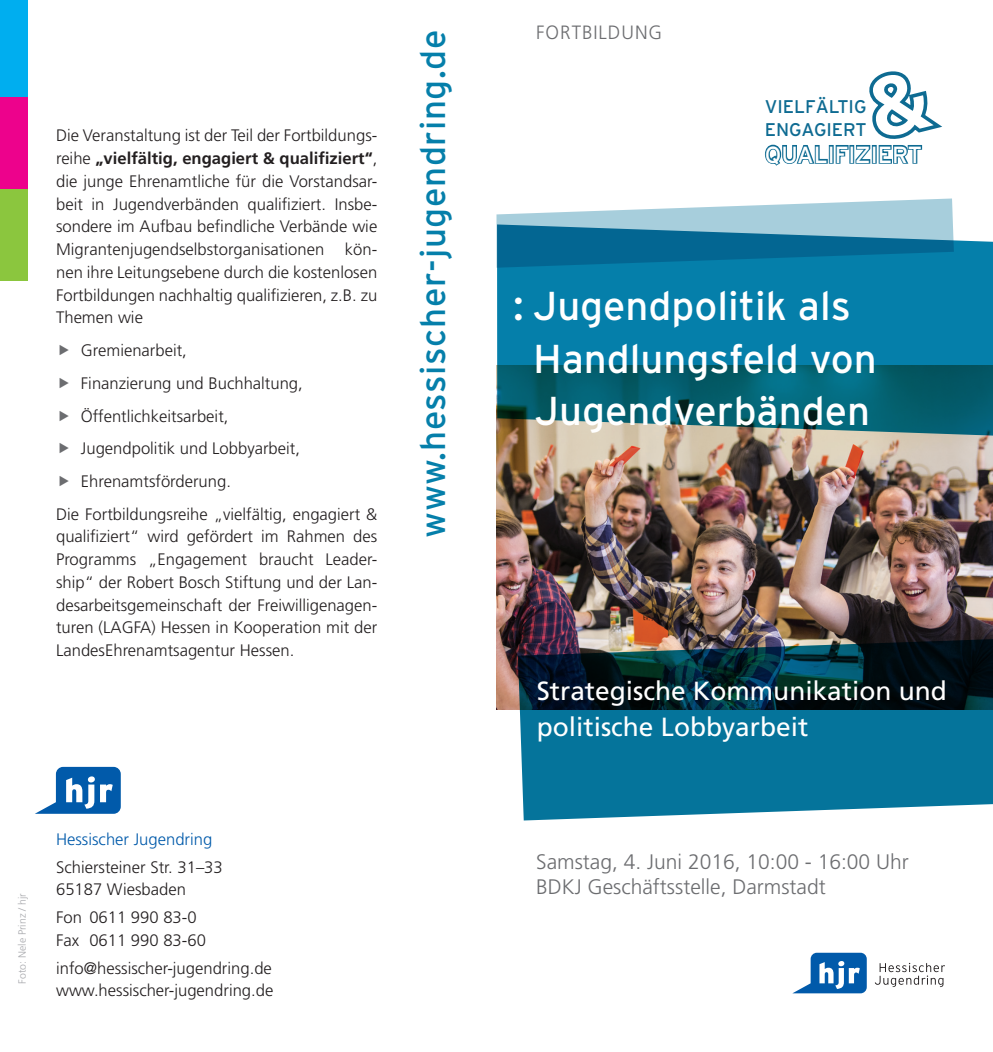
<style>
.page{position:relative;width:993px;height:1052px;background:#fff}
.page>*{position:absolute;margin:0;border:0;box-sizing:border-box;transform-origin:0 0}
.t1{font:40.25px/52.5px "Interstate";color:#fff}
.t2{font:35px "Interstate";letter-spacing:.02em;color:#057faa}
.t3{font:26.25px/35.9px "Frutiger LT Std";color:#fff}
.t4{font:23.28px "Interstate";color:#fff}
.t5{font:300 21px/25.2px "Frutiger LT Std";color:#6c6d70}
.t6{font:300 19.25px "Frutiger LT Std";letter-spacing:.05em;color:#6c6d70}
.t7{font:18.38px "Interstate";color:#0e6b92}
.t8{font:300 16.62px/22.8px "Frutiger LT Std";color:#231f20}
.t9{font:300 16.62px "Frutiger LT Std";color:#015aaa}
.t10{font:300 10.5px "Frutiger LT Std";color:#a8a9ad}
.s1{font-weight:700}
.s2{font-size:42px}
</style>
<div class="page">
<img style="left:496px;top:365px;width:496px;height:344px">
<div style="left:0;top:0;width:27px;height:97px;background:#00aeef"></div>
<div style="left:0;top:97px;width:27px;height:92px;background:#ed028c"></div>
<div style="left:0;top:189px;width:27px;height:91px;background:#8bc63e"></div>
<svg style="left:35px;top:767px;width:86px;height:47px"></svg>
<svg style="left:874px;top:963px;width:70px;height:24px"></svg>
<svg style="left:793px;top:952px;width:73px;height:41px"></svg>
<svg style="left:496px;top:198px;width:457px;height:70px"></svg>
<svg style="left:497px;top:224px;width:495px;height:212px;fill:#057faa"></svg>
<svg style="left:518px;top:639px;width:474px;height:181px;fill:#05749b"></svg>
<svg style="left:764px;top:144px;width:64px;height:22px"></svg>
<div style="left:828px;top:145px;width:5px;height:19px;border:2px solid #0e6b92"></div>
<svg style="left:835px;top:71px;width:107px;height:93px"></svg>
<p class="t8" style="left:56px;top:125px;width:322px;text-align:justify">Die Veranstaltung ist der Teil der Fortbildungs&shy;reihe <span class="s1">„vielfältig, engagiert &amp; qualifiziert“</span>, die junge Ehrenamtliche für die Vorstandsar&shy;beit in Jugendverbänden qualifiziert. Insbe&shy;sondere im Aufbau befindliche Verbände wie Migrantenjugendselbstorganisationen kön&shy;nen ihre Leitungsebene durch die kostenlosen Fortbildungen nachhaltig qualifizieren, z.B. zu Themen wie</p>
<p class="t8" style="left:81px;top:339px;width:107px">Gremienarbeit,</p>
<p class="t8" style="left:81px;top:372px;width:223px">Finanzierung und Buchhaltung,</p>
<p class="t8" style="left:81px;top:405px;width:149px">Öffentlichkeitsarbeit,</p>
<p class="t8" style="left:81px;top:437px;width:220px">Jugendpolitik und Lobbyarbeit,</p>
<p class="t8" style="left:81px;top:470px;width:151px">Ehrenamtsförderung.</p>
<p class="t8" style="left:56px;top:503px;width:322px">Die Fortbildungsreihe „vielfältig, engagiert &amp;</p>
<p class="t8" style="left:56px;top:525px;width:322px;text-align:justify">qualifiziert“ wird gefördert im Rahmen des Programms „Engagement braucht Leader&shy;ship“ der Robert Bosch Stiftung und der Lan&shy;desarbeitsgemeinschaft der Freiwilligenagen&shy;turen (LAGFA) Hessen in Kooperation mit der LandesEhrenamtsagentur Hessen.</p>
<h2 class="t2" style="left:411px;top:538px;width:510px;rotate:-90deg">www.hessischer-jugendring.de</h2>
<p class="t10" style="left:16px;top:983px;width:92px;rotate:-90deg">Foto: Nele Prinz / hjr</p>
<p class="t9" style="left:56px;top:829px;width:158px">Hessischer Jugendring</p>
<p class="t8" style="left:56px;top:855px;width:168px">Schiersteiner Str. 31–33<br>65187 Wiesbaden</p>
<p class="t8" style="left:56px;top:906px;width:151px">Fon 0611 990 83-0<br>Fax 0611 990 83-60</p>
<p class="t8" style="left:56px;top:956px;width:219px">info@hessischer-jugendring.de www.hessischer-jugendring.de</p>
<p class="t6" style="left:536px;top:22px;width:127px">Fortbildung</p>
<p class="t7" style="left:764px;top:95px;width:103px">VIELFÄLTIG</p>
<h3 class="t4" style="left:764px;top:140px;width:159px">QUALIFIZIERT</h3>
<p class="t7" style="left:764px;top:118px;width:103px">ENGAGIERT</p>
<h1 class="t1" style="left:533px;top:279px;width:345px;text-indent:-20px"><span class="s2">:</span> Jugendpolitik als<br>Handlungsfeld von<br>Jugendverbänden</h1>
<h3 class="t3" style="left:536px;top:673px;width:411px">Strategische Kommunikation und politische Lobbyarbeit</h3>
<p class="t5" style="left:536px;top:849px;width:374px">Samstag, 4. Juni 2016, 10:00 - 16:00 Uhr<br>BD KJ Geschäftsstelle, Darmstadt</p>
</div>
